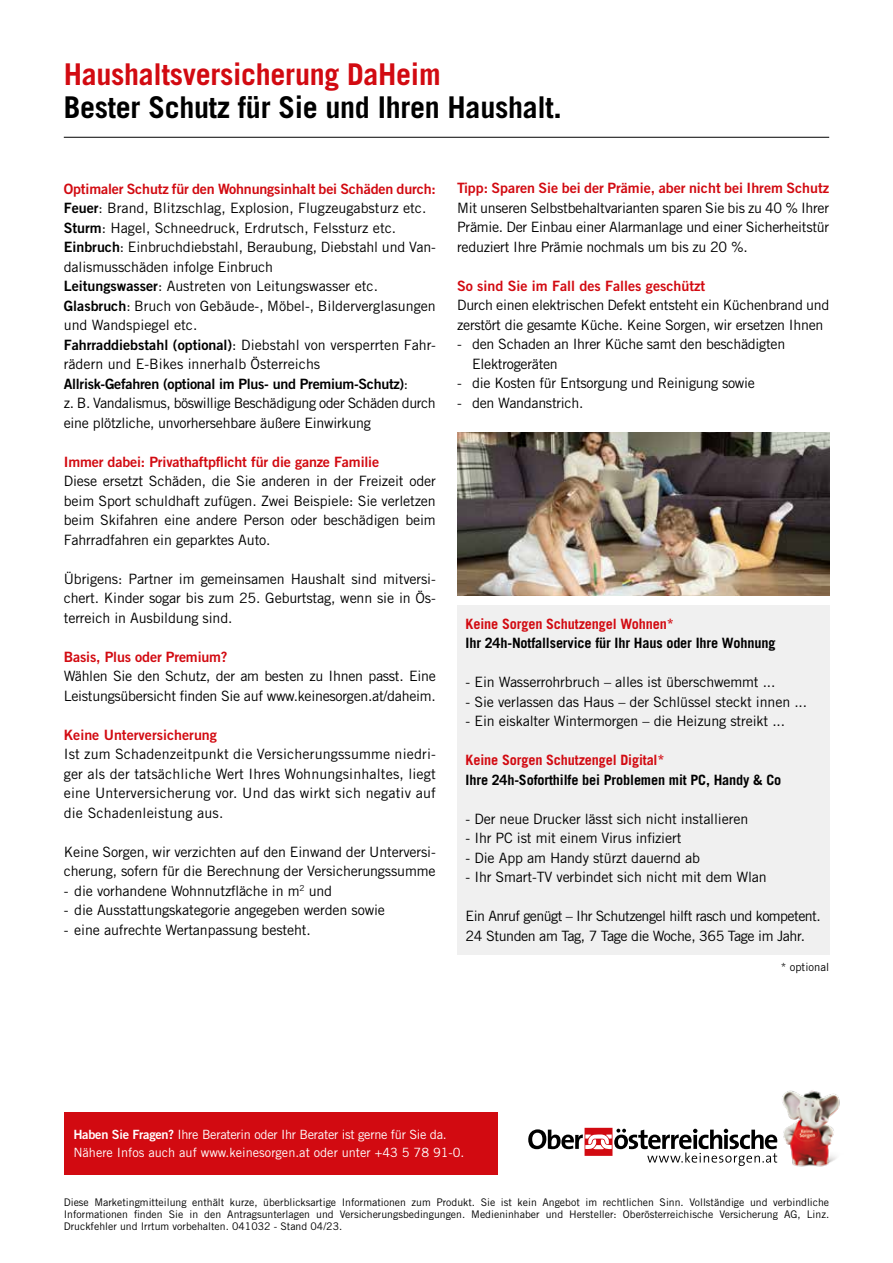
<style>
.page{position:relative;width:893px;height:1263px;background:#fff}
.page>*{position:absolute;margin:0;border:0;box-sizing:border-box;transform-origin:0 0}
.t1{font:700 30px "Trade Gothic LT Pro";letter-spacing:-.01em;color:#000}
.t2{font:700 30px "Trade Gothic LT Pro";letter-spacing:-.01em;color:#d20a11}
.t3{font:14.25px/19.5px "Trade Gothic LT Pro";letter-spacing:-.01em;color:#000}
.t4{font:14.25px "Trade Gothic LT Pro Bd 2";letter-spacing:-.01em;color:#d20a11}
.t5{font:14.25px/19.5px "Trade Gothic LT Pro";letter-spacing:-.03em;color:#000}
.t6{font:14.25px/19.5px "Trade Gothic LT Pro";letter-spacing:-.04em;color:#000}
.t7{font:700 14.25px "Trade Gothic LT Pro";letter-spacing:-.01em;color:#000}
.t8{font:700 14.25px "Trade Gothic LT Pro";letter-spacing:-.01em;color:#d20a11}
.t9{font:14.25px "Trade Gothic LT Pro Bd 2";letter-spacing:-.02em;color:#000}
.t10{font:12.75px/18px "Trade Gothic LT Pro";color:#fff}
.t11{font:11.25px "Trade Gothic LT Pro";color:#000}
.t12{font:10.5px/12px "Trade Gothic LT Pro";color:#000;text-align:justify}
.s1{font-family:"Trade Gothic LT Pro Bd 2"}
.s2{font-family:"Trade Gothic LT Pro"}
</style>
<div class="page">
<div style="left:457px;top:605px;width:372px;height:349px;background:#f0f0f0"></div>
<hr style="left:64px;top:137px;width:765px;height:1px;background:#000">
<img style="left:777px;top:1090px;width:63px;height:77px">
<div style="left:585px;top:1128px;width:27px;height:28px;background:#d20a11"></div>
<svg style="left:528px;top:1129px;width:249px;height:37px"></svg>
<div style="left:64px;top:1112px;width:433px;height:62px;background:#d20a11"></div>
<img style="left:457px;top:432px;width:372px;height:163px">
<h1 class="t2" style="left:64px;top:56px;width:378px">Haushaltsversicherung DaHeim</h1>
<h1 class="t1" style="left:64px;top:89px;width:500px">Bester Schutz für Sie und Ihren Haushalt.</h1>
<p class="t4" style="left:64px;top:180px;width:374px">Optimaler Schutz für den Wohnungsinhalt bei Schäden durch:</p>
<p class="t3" style="left:64px;top:198px;width:374px"><span class="s1">Feuer</span>: Brand, Blitzschlag, Explosion, Flugzeugabsturz etc.<br><span class="s1">Sturm</span>: Hagel, Schneedruck, Erdrutsch, Felssturz etc.<br><span class="s1">Einbruch</span>: Einbruchdiebstahl, Beraubung, Diebstahl und Van&shy;dalismusschäden infolge Einbruch<br><span class="s1">Leitungswasser</span>: Austreten von Leitungswasser etc.<br><span class="s1">Glasbruch</span>: Bruch von Gebäude-, Möbel-, Bilderverglasungen und Wandspiegel etc.<br><span class="s1">Fahrraddiebstahl (optional)</span>: Diebstahl von versperrten Fahr&shy;rädern und E-Bikes innerhalb Österreichs</p>
<p class="t9" style="left:64px;top:375px;width:346px">Allrisk-Gefahren (optional im Plus- und Premium-Schutz)<span class="s2">:</span></p>
<p class="t5" style="left:64px;top:393px;width:374px">z. B. Vandalismus, böswillige Beschädigung oder Schäden durch eine plötzliche, unvorhersehbare äußere Einwirkung</p>
<p class="t4" style="left:64px;top:453px;width:317px">Immer dabei: Privathaftpflicht für die ganze Familie</p>
<p class="t3" style="left:64px;top:471px;width:374px;text-align:justify">Diese ersetzt Schäden, die Sie anderen in der Freizeit oder beim Sport schuldhaft zufügen. Zwei Beispiele: Sie verletzen beim Skifahren eine andere Person oder beschädigen beim Fahrradfahren ein geparktes Auto.</p>
<p class="t3" style="left:64px;top:569px;width:374px;text-align:justify">Übrigens: Partner im gemeinsamen Haushalt sind mitversi&shy;chert. Kinder sogar bis zum 25. Geburtstag, wenn sie in Ös&shy;terreich in Ausbildung sind.</p>
<p class="t4" style="left:64px;top:648px;width:165px">Basis, Plus oder Premium?</p>
<p class="t3" style="left:64px;top:666px;width:374px">Wählen Sie den Schutz, der am besten zu Ihnen passt. Eine<br>Leistungsübersicht finden Sie auf www.keinesorgen.at/daheim.</p>
<p class="t4" style="left:64px;top:726px;width:155px">Keine Unterversicherung</p>
<p class="t3" style="left:64px;top:744px;width:374px;text-align:justify">Ist zum Schadenzeitpunkt die Versicherungssumme niedri&shy;ger als der tatsächliche Wert Ihres Wohnungsinhaltes, liegt eine Unterversicherung vor. Und das wirkt sich negativ auf die Schadenleistung aus.</p>
<p class="t3" style="left:64px;top:842px;width:374px">Keine Sorgen, wir verzichten auf den Einwand der Unterversi&shy;cherung, sofern für die Berechnung der Versicherungssumme</p>
<p class="t3" style="left:64px;top:881px;width:270px">- die vorhandene Wohnnutzfläche in m<sup>2</sup> und</p>
<p class="t3" style="left:64px;top:900px;width:323px">- die Ausstattungskategorie angegeben werden sowie</p>
<p class="t3" style="left:64px;top:920px;width:249px">- eine aufrechte Wertanpassung besteht.</p>
<p class="t4" style="left:457px;top:179px;width:374px">Tipp: Sparen Sie bei der Prämie, aber nicht bei Ihrem Schutz</p>
<p class="t3" style="left:457px;top:198px;width:374px;text-align:justify">Mit unseren Selbstbehaltvarianten sparen Sie bis zu 40 % Ihrer Prämie. Der Einbau einer Alarmanlage und einer Sicherheitstür reduziert Ihre Prämie nochmals um bis zu 20 %.</p>
<p class="t4" style="left:457px;top:277px;width:250px">So sind Sie im Fall des Falles geschützt</p>
<p class="t3" style="left:457px;top:295px;width:374px">Durch einen elektrischen Defekt entsteht ein Küchenbrand und zerstört die gesamte Küche. Keine Sorgen, wir ersetzen Ihnen</p>
<p class="t3" style="left:472px;top:334px;width:315px;text-indent:-15px">- den Schaden an Ihrer Küche samt den beschädigten<br>Elektrogeräten</p>
<p class="t3" style="left:457px;top:373px;width:299px">- die Kosten für Entsorgung und Reinigung sowie</p>
<p class="t3" style="left:457px;top:393px;width:128px">- den Wandanstrich.</p>
<p class="t8" style="left:466px;top:615px;width:210px">Keine Sorgen Schutzengel Wohnen*</p>
<p class="t7" style="left:466px;top:634px;width:311px">Ihr 24h-Notfallservice für Ihr Haus oder Ihre Wohnung</p>
<p class="t3" style="left:466px;top:672px;width:311px">- Ein Wasserrohrbruch – alles ist überschwemmt ...</p>
<p class="t3" style="left:466px;top:692px;width:343px">- Sie verlassen das Haus – der Schlüssel steckt innen ...</p>
<p class="t3" style="left:466px;top:711px;width:321px">- Ein eiskalter Wintermorgen – die Heizung streikt ...</p>
<p class="t8" style="left:466px;top:751px;width:200px">Keine Sorgen Schutzengel Digital*</p>
<p class="t7" style="left:466px;top:771px;width:317px">Ihre 24h-Soforthilfe bei Problemen mit PC, Handy &amp; Co</p>
<p class="t3" style="left:466px;top:809px;width:284px">- Der neue Drucker lässt sich nicht installieren</p>
<p class="t3" style="left:466px;top:828px;width:217px">- Ihr PC ist mit einem Virus infiziert</p>
<p class="t3" style="left:466px;top:848px;width:236px">- Die App am Handy stürzt dauernd ab</p>
<p class="t3" style="left:466px;top:867px;width:303px">- Ihr Smart-TV verbindet sich nicht mit dem Wlan</p>
<p class="t6" style="left:466px;top:906px;width:357px">Ein Anruf genügt – Ihr Schutzengel hilft rasch und kompetent.<br>24 Stunden am Tag, 7 Tage die Woche, 365 Tage im Jahr.</p>
<p class="t11" style="left:781px;top:960px;width:50px">* optional</p>
<p class="t10" style="left:73px;top:1125px;width:393px"><span class="s1">Haben Sie Fragen?</span> Ihre Beraterin oder Ihr Berater ist gerne für Sie da.<br>Nähere Infos auch auf www.keinesorgen.at oder unter +43 5 78 91-0.</p>
<p class="t12" style="left:64px;top:1196px;width:767px">Diese Marketingmitteilung enthält kurze, überblicksartige Informationen zum Produkt. Sie ist kein Angebot im rechtlichen Sinn. Vollständige und verbindliche Informationen finden Sie in den Antragsunterlagen und Versicherungsbedingungen. Medieninhaber und Hersteller: Oberösterreichische Versicherung AG, Linz.<br>Druckfehler und Irrtum vorbehalten. 041032 - Stand 04/23.</p>
</div>
